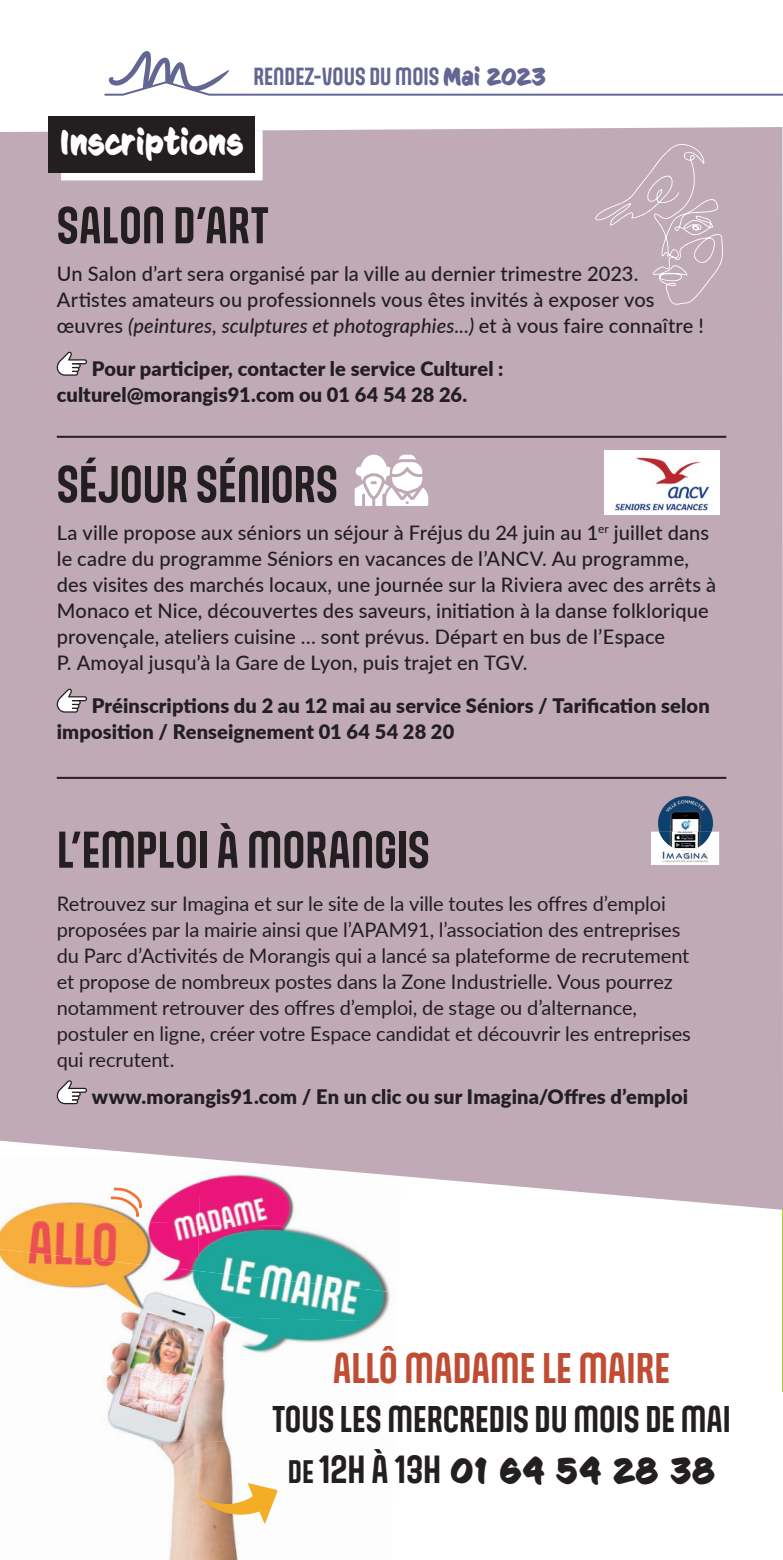
<style>
.page{position:relative;width:783px;height:1560px;background:#fff}
.page>*{position:absolute;margin:0;border:0;box-sizing:border-box;transform-origin:0 0}
.t1{font:700 50px "Gala";letter-spacing:-.005em;color:#231f20}
.t2{font:700 41.4px "Gala";color:#c04d33}
.t3{font:700 36px "Gala";color:#231f20}
.t4{font:700 35.6px "CC Sign Language";letter-spacing:.03em;color:#231f20}
.t5{font:700 34px "CC Sign Language";color:#fff}
.t6{font:700 24px "Gala";color:#636593}
.t7{font:500 20px/26px "Lato";letter-spacing:.005em;color:#231f20}
.t8{font:20px/26px "Lato";letter-spacing:-.005em;color:#231f20}
.t9{font:900 20px/26px "Lato";letter-spacing:.005em;color:#231f20}
.s1{font-family:"CC Sign Language"}
.s2{font-style:italic}
.s3{font-family:"Gala";font-size:31.6px}
.s4{font-family:"Gala";font-size:38px}
</style>
<div class="page">
<hr style="left:782px;top:0;width:1px;height:1559px;background:#636593">
<svg style="left:104px;top:51px;width:678px;height:45px"></svg>
<img style="left:12px;top:1209px;width:187px;height:9px">
<img style="left:199px;top:1209px;width:95px;height:14px">
<img style="left:0;top:1218px;width:198px;height:31px">
<img style="left:198px;top:1223px;width:182px;height:47px">
<img style="left:0;top:1249px;width:199px;height:61px">
<img style="left:197px;top:1270px;width:193px;height:46px">
<img style="left:110px;top:1310px;width:88px;height:63px">
<img style="left:196px;top:1316px;width:188px;height:62px">
<img style="left:106px;top:1373px;width:90px;height:62px">
<img style="left:194px;top:1378px;width:32px;height:62px">
<img style="left:135px;top:1435px;width:59px;height:62px">
<img style="left:193px;top:1440px;width:85px;height:62px">
<img style="left:169px;top:1497px;width:24px;height:62px">
<img style="left:191px;top:1502px;width:75px;height:57px">
<svg style="left:199px;top:1482px;width:78px;height:41px"></svg>
<svg style="left:108px;top:1209px;width:35px;height:64px"></svg>
<hr style="left:782px;top:1127px;width:1px;height:264px;background:#abcf38">
<div style="left:0;top:127px;width:782px;height:1082px;background:#c0aab6"></div>
<svg style="left:57px;top:351px;width:30px;height:24px"></svg>
<svg style="left:57px;top:688px;width:30px;height:24px"></svg>
<svg style="left:57px;top:1079px;width:30px;height:25px"></svg>
<img style="left:61px;top:130px;width:201px;height:50px">
<div style="left:48px;top:116px;width:206px;height:56px;background:#231f20"></div>
<hr style="left:57px;top:436px;width:669px;height:2px;background:#231f20">
<hr style="left:57px;top:776px;width:669px;height:2px;background:#231f20">
<img style="left:650px;top:831px;width:69px;height:33px">
<img style="left:657px;top:795px;width:18px;height:28px">
<img style="left:658px;top:831px;width:29px;height:19px">
<img style="left:604px;top:451px;width:115px;height:63px">
<svg style="left:594px;top:144px;width:128px;height:161px"></svg>
<svg style="left:354px;top:454px;width:74px;height:52px"></svg>
<p class="t6" style="left:253px;top:60px;width:294px">RENDEZ-VOUS DU MOIS <span class="s1">Mai 2023</span></p>
<h3 class="t5" style="left:59px;top:122px;width:185px">Inscriptions</h3>
<h1 class="t1" style="left:57px;top:192px;width:214px">SALON D’ART</h1>
<p class="t7" style="left:57px;top:259px;width:648px">Un Salon d’art sera organisé par la ville au dernier trimestre 2023.<br>Artistes amateurs ou professionnels vous êtes invités à exposer vos œuvres <span class="s2">(peintures, sculptures et photographies...)</span> et à vous faire connaître !</p>
<p class="t9" style="left:57px;top:354px;width:448px;text-indent:35px">Pour participer, contacter le service Culturel : culturel@morangis91.com ou 01 64 54 28 26.</p>
<h1 class="t1" style="left:57px;top:451px;width:283px">SÉJOUR SÉNIORS</h1>
<p class="t7" style="left:57px;top:518px;width:661px">La ville propose aux séniors un séjour à Fréjus du 24 juin au 1<sup>er</sup> juillet dans le cadre du programme Séniors en vacances de l’ANCV. Au programme, des visites des marchés locaux, une journée sur la Riviera avec des arrêts à Monaco et Nice, découvertes des saveurs, initiation à la danse folklorique provençale, ateliers cuisine … sont prévus. Départ en bus de l’Espace<br>P. Amoyal jusqu’à la Gare de Lyon, puis trajet en TGV.</p>
<p class="t9" style="left:57px;top:691px;width:654px;text-indent:35px">Préinscriptions du 2 au 12 mai au service Séniors / Tarification selon imposition / Renseignement 01 64 54 28 20</p>
<h1 class="t1" style="left:57px;top:816px;width:374px">L’EMPLOI À MORANGIS</h1>
<p class="t8" style="left:57px;top:889px;width:635px">Retrouvez sur Imagina et sur le site de la ville toutes les offres d’emploi proposées par la mairie ainsi que l’APAM91, l’association des entreprises du Parc d’Activités de Morangis qui a lancé sa plateforme de recrutement et propose de nombreux postes dans la Zone Industrielle. Vous pourrez notamment retrouver des offres d’emploi, de stage ou d’alternance, postuler en ligne, créer votre Espace candidat et découvrir les entreprises qui recrutent.</p>
<p class="t9" style="left:92px;top:1082px;width:598px">www.morangis91.com / En un clic ou sur Imagina/Offres d’emploi</p>
<h2 class="t2" style="left:332px;top:1340px;width:339px">ALLÔ MADAME LE MAIRE</h2>
<h3 class="t3" style="left:272px;top:1394px;width:460px">TOUS LES MERCREDIS DU MOIS DE MAI</h3>
<h3 class="t4" style="left:288px;top:1449px;width:428px"><span class="s3">DE</span> <span class="s4">12H À 13H</span> 01 64 54 28 38</h3>
</div>
